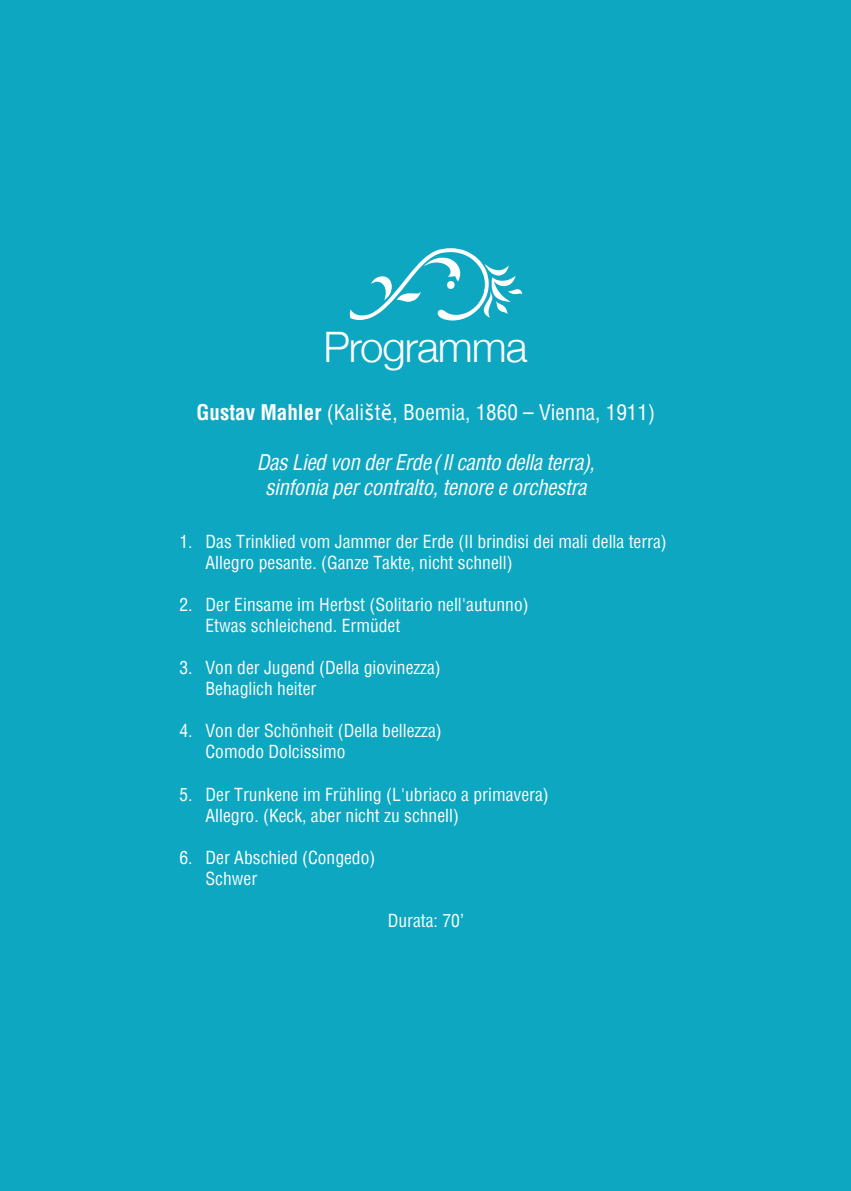
<style>
.page{position:relative;width:851px;height:1191px;background:#fff}
.page>*{position:absolute;margin:0;border:0;box-sizing:border-box;transform-origin:0 0}
.t1{font:111.2px "Type Embellishments Three Let Plain";color:#fff}
.t2{font:300 42px "Helvetica Neue";letter-spacing:-.025em;color:#fff}
.t3{font:italic condensed 21px/25.2px "Helvetica";letter-spacing:-.02em;color:#fff;text-align:center}
.t4{font:condensed 21px "Helvetica";color:#fff}
.t5{font:condensed 17.6px/21px "Helvetica";color:#fff}
.s1{font-weight:700}
.s2{font-family:"Lucida Grande";font-stretch:normal}
</style>
<div class="page">
<div style="left:0;top:0;width:850px;height:1191px;background:#0da7c1"></div>
<h1 class="t1" style="left:344px;top:240px;width:184px">e</h1>
<h2 class="t2" style="left:323px;top:321px;width:206px">Programma</h2>
<p class="t4" style="left:196px;top:398px;width:460px"><span class="s1">Gustav Mahler</span> (Kali<span class="s2">š</span>t<span class="s2">ĕ</span>, Boemia, 1860 – Vienna, 1911)</p>
<p class="t3" style="left:257px;top:449px;width:339px">Das Lied von der Erde (Il canto della terra), sinfonia per contralto, tenore e orchestra</p>
<p class="t5" style="left:205px;top:530px;width:462px;text-indent:-26px">1. Das Trinklied vom Jammer der Erde (Il brindisi dei mali della terra)<br>Allegro pesante. (Ganze Takte, nicht schnell)</p>
<p class="t5" style="left:205px;top:593px;width:324px;text-indent:-26px">2. Der Einsame im Herbst (Solitario nell'autunno)<br>Etwas schleichend. Ermüdet</p>
<p class="t5" style="left:205px;top:657px;width:237px;text-indent:-26px">3. Von der Jugend (Della giovinezza)<br>Behaglich heiter</p>
<p class="t5" style="left:205px;top:720px;width:238px;text-indent:-26px">4. Von der Schönheit (Della bellezza)<br>Comodo Dolcissimo</p>
<p class="t5" style="left:205px;top:783px;width:344px;text-indent:-26px">5. Der Trunkene im Frühling (L'ubriaco a primavera)<br>Allegro. (Keck, aber nicht zu schnell)</p>
<p class="t5" style="left:205px;top:846px;width:171px;text-indent:-26px">6. Der Abschied (Congedo)<br>Schwer</p>
<p class="t5" style="left:387px;top:910px;width:78px">Durata: 70’</p>
</div>
